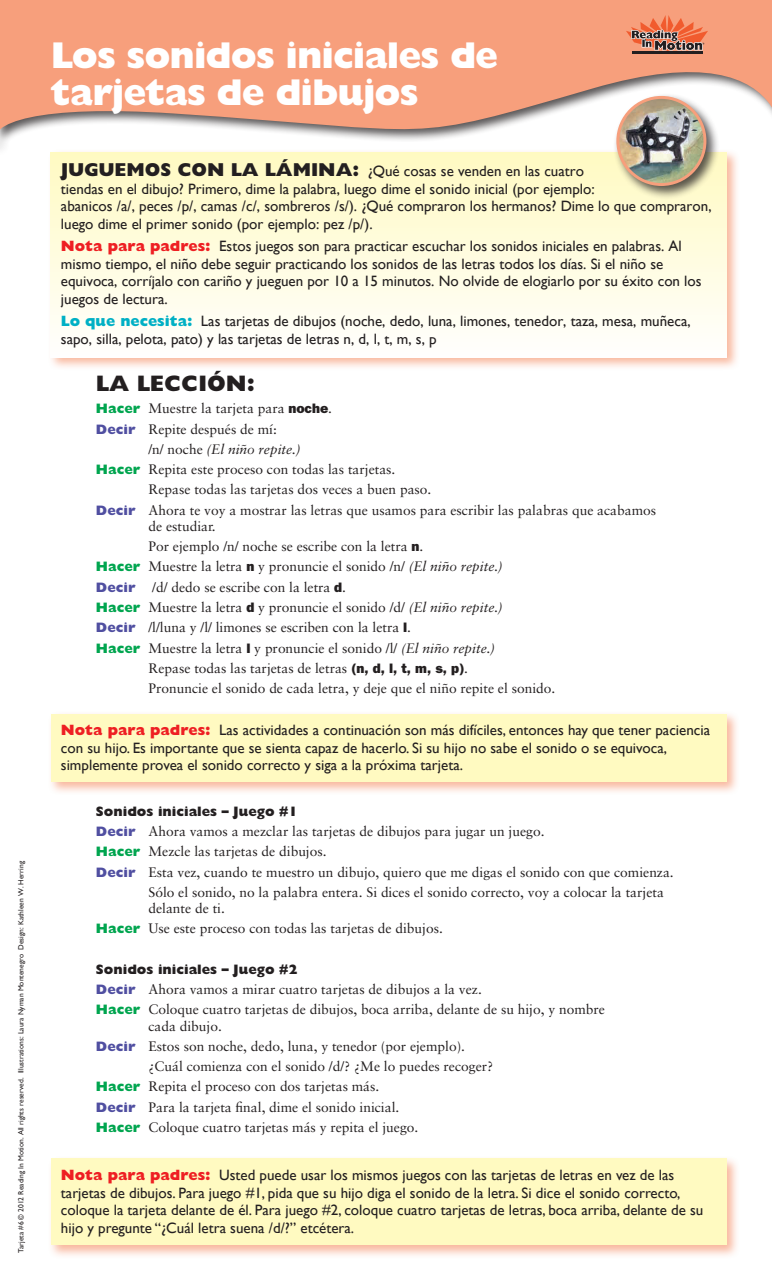
<style>
.page{position:relative;width:772px;height:1266px;background:#fff}
.page>*{position:absolute;margin:0;border:0;box-sizing:border-box;transform-origin:0 0}
.t1{font:800 37.5px/37.5px "Gill Sans";letter-spacing:-.025em;color:#fff}
.t2{font:800 22.5px "Gill Sans";color:#231f20}
.t3{font:15px/17.5px "Gill Sans";color:#231f20}
.t4{font:13.75px/20.4px "Sabon";color:#231f20}
.t5{font:800 13.75px "Gill Sans";color:#231f20}
.t6{font:italic 13.75px "Sabon";color:#231f20}
.t7{font:7.5px "Gill Sans";color:#231f20}
.s1{font-weight:800;font-size:18.75px}
.s2{font-weight:800;color:#ee1f23}
.s3{font-weight:800;color:#00b0c5}
.s4{font-family:"Gill Sans";font-weight:800;color:#00a54f}
.s5{font-family:"Franklin Gothic";font-weight:800}
.s6{font-family:"Gill Sans";font-weight:800;color:#504fa1}
.s7{font-style:normal}
.s8{font-style:italic}
</style>
<div class="page">
<svg style="left:0;top:0;width:771px;height:149px;fill:#f79f7c"></svg>
<div style="left:48px;top:149px;width:692px;height:222px;background:#f79f7c;opacity:.75"></div>
<div style="left:51px;top:152px;width:675px;height:205px;background:linear-gradient(to bottom,#fffac1,#fffefd)"></div>
<div style="left:48px;top:710px;width:692px;height:85px;background:#f79f7c;opacity:.75"></div>
<div style="left:51px;top:713px;width:675px;height:68px;background:#fffac1"></div>
<div style="left:48px;top:1155px;width:692px;height:103px;background:#f79f7c;opacity:.75"></div>
<div style="left:51px;top:1158px;width:675px;height:86px;background:#fffac1"></div>
<div style="left:613px;top:93px;width:106px;height:106px;background:#231f20;opacity:.75"></div>
<img style="left:617px;top:97px;width:87px;height:87px;border-radius:44px">
<div style="left:616px;top:96px;width:90px;height:90px;border:3px solid #f79f7c;border-radius:50%"></div>
<hr style="left:632px;top:51px;width:70px;height:3px;background:#231f20">
<svg style="left:625px;top:15px;width:82px;height:36px;background:#d18064"></svg>
<svg style="left:0;top:0;width:7px;height:7px"></svg>
<svg style="left:770px;top:0;width:2px;height:7px"></svg>
<p class="t7" style="left:17px;top:1253px;width:394px;rotate:-90deg">Tarjeta #6 © 2012 Reading In Motion. All rights reserved. Illustrations: Laura Nyman Montenegro Design: Kathleen W. Herring</p>
<h1 class="t1" style="left:51px;top:36px;width:449px">Los sonidos iniciales de tarjetas de dibujos</h1>
<p class="t3" style="left:61px;top:162px;width:652px"><span class="s1">JUGUEMOS CON LA LÁMINA:</span> ¿Qué cosas se venden en las cuatro<br>tiendas en el dibujo? Primero, dime la palabra, luego dime el sonido inicial (por ejemplo:<br>abanicos /a/, peces /p/, camas /c/, sombreros /s/). ¿Qué compraron los hermanos? Dime lo que compraron, luego dime el primer sonido (por ejemplo: pez /p/).</p>
<p class="t3" style="left:61px;top:237px;width:642px"><span class="s2">Nota para padres:</span> Estos juegos son para practicar escuchar los sonidos iniciales en palabras. Al mismo tiempo, el niño debe seguir practicando los sonidos de las letras todos los días. Si el niño se equivoca, corríjalo con cariño y jueguen por 10 a 15 minutos. No olvide de elogiarlo por su éxito con los juegos de lectura.</p>
<p class="t3" style="left:61px;top:312px;width:631px"><span class="s3">Lo que necesita:</span> Las tarjetas de dibujos (noche, dedo, luna, limones, tenedor, taza, mesa, muñeca, sapo, silla, pelota, pato) y las tarjetas de letras n, d, l, t, m, s, p</p>
<h2 class="t2" style="left:96px;top:370px;width:160px">LA LECCIÓN:</h2>
<p class="t4" style="left:96px;top:398px;width:237px"><span class="s4">Hacer</span> Muestre la tarjeta para <span class="s5">noche</span>.</p>
<p class="t4" style="left:96px;top:418px;width:182px"><span class="s6">Decir</span> Repite después de mí:</p>
<p class="t6" style="left:148px;top:441px;width:154px"><span class="s7">/n/ noche</span> (El niño repite.)</p>
<p class="t4" style="left:96px;top:459px;width:301px"><span class="s4">Hacer</span> Repita este proceso con todas las tarjetas.</p>
<p class="t4" style="left:148px;top:479px;width:284px">Repase todas las tarjetas dos veces a buen paso.</p>
<p class="t4" style="left:96px;top:499px;width:561px"><span class="s6">Decir</span> Ahora te voy a mostrar las letras que usamos para escribir las palabras que acabamos</p>
<p class="t4" style="left:148px;top:515px;width:69px">de estudiar.</p>
<p class="t4" style="left:148px;top:535px;width:276px">Por ejemplo /n/ noche se escribe con la letra <span class="s5">n</span>.</p>
<p class="t4" style="left:96px;top:556px;width:408px"><span class="s4">Hacer</span> Muestre la letra <span class="s5">n</span> y pronuncie el sonido /n/ <span class="s8">(El niño repite.)</span></p>
<p class="t4" style="left:96px;top:576px;width:251px"><span class="s6">Decir</span> /d/ dedo se escribe con la letra <span class="s5">d</span>.</p>
<p class="t4" style="left:96px;top:596px;width:408px"><span class="s4">Hacer</span> Muestre la letra <span class="s5">d</span> y pronuncie el sonido /d/ <span class="s8">(El niño repite.)</span></p>
<p class="t4" style="left:96px;top:617px;width:316px"><span class="s6">Decir</span> /l/luna y /l/ limones se escriben con la letra <span class="s5">l</span>.</p>
<p class="t4" style="left:96px;top:637px;width:400px"><span class="s4">Hacer</span> Muestre la letra <span class="s5">l</span> y pronuncie el sonido /l/ <span class="s8">(El niño repite.)</span></p>
<p class="t4" style="left:148px;top:657px;width:321px">Repase todas las tarjetas de letras <span class="s5">(n, d, l, t, m, s, p)</span>.</p>
<p class="t4" style="left:148px;top:677px;width:408px">Pronuncie el sonido de cada letra, y deje que el niño repite el sonido.</p>
<p class="t3" style="left:61px;top:721px;width:650px"><span class="s2">Nota para padres:</span> Las actividades a continuación son más difíciles, entonces hay que tener paciencia con su hijo. Es importante que se sienta capaz de hacerlo. Si su hijo no sabe el sonido o se equivoca, simplemente provea el sonido correcto y siga a la próxima tarjeta.</p>
<p class="t5" style="left:96px;top:803px;width:203px">Sonidos iniciales – Juego #1</p>
<p class="t4" style="left:96px;top:821px;width:450px"><span class="s6">Decir</span> Ahora vamos a mezclar las tarjetas de dibujos para jugar un juego.</p>
<p class="t4" style="left:96px;top:841px;width:232px"><span class="s4">Hacer</span> Mezcle las tarjetas de dibujos.</p>
<p class="t4" style="left:96px;top:861px;width:579px"><span class="s6">Decir</span> Esta vez, cuando te muestro un dibujo, quiero que me digas el sonido con que comienza.</p>
<p class="t4" style="left:148px;top:881px;width:517px">Sólo el sonido, no la palabra entera. Si dices el sonido correcto, voy a colocar la tarjeta</p>
<p class="t4" style="left:96px;top:897px;width:348px;text-indent:52px">delante de ti.<br><span class="s4">Hacer</span> Use este proceso con todas las tarjetas de dibujos.</p>
<p class="t5" style="left:96px;top:960px;width:203px">Sonidos iniciales – Juego #2</p>
<p class="t4" style="left:96px;top:978px;width:510px"><span class="s6">Decir</span> Ahora vamos a mirar cuatro tarjetas de dibujos a la vez.<br><span class="s4">Hacer</span> Coloque cuatro tarjetas de dibujos, boca arriba, delante de su hijo, y nombre</p>
<p class="t4" style="left:148px;top:1015px;width:75px">cada dibujo.</p>
<p class="t4" style="left:96px;top:1035px;width:370px"><span class="s6">Decir</span> Estos son noche, dedo, luna, y tenedor (por ejemplo).</p>
<p class="t4" style="left:148px;top:1055px;width:346px">¿Cuál comienza con el sonido /d/? ¿Me lo puedes recoger?</p>
<p class="t4" style="left:96px;top:1076px;width:285px"><span class="s4">Hacer</span> Repita el proceso con dos tarjetas más.</p>
<p class="t4" style="left:96px;top:1096px;width:305px"><span class="s6">Decir</span> Para la tarjeta final, dime el sonido inicial.</p>
<p class="t4" style="left:96px;top:1116px;width:324px"><span class="s4">Hacer</span> Coloque cuatro tarjetas más y repita el juego.</p>
<p class="t3" style="left:61px;top:1166px;width:643px"><span class="s2">Nota para padres:</span> Usted puede usar los mismos juegos con las tarjetas de letras en vez de las tarjetas de dibujos. Para juego #1, pida que su hijo diga el sonido de la letra. Si dice el sonido correcto, coloque la tarjeta delante de él. Para juego #2, coloque cuatro tarjetas de letras, boca arriba, delante de su hijo y pregunte “¿Cuál letra suena /d/?” etcétera.</p>
</div>
